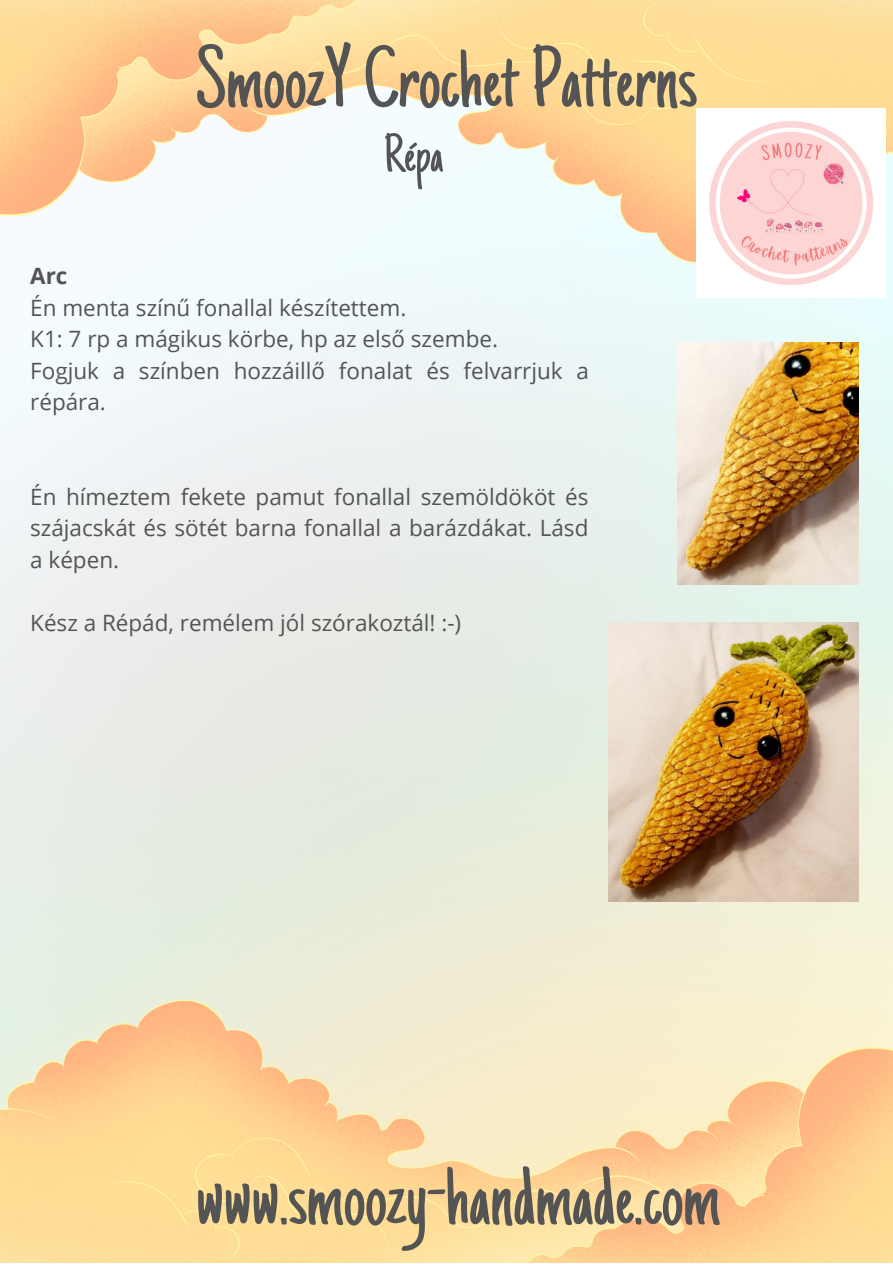
<style>
.page{position:relative;width:893px;height:1264px;background:#fff}
.page>*{position:absolute;margin:0;border:0;box-sizing:border-box;transform-origin:0 0}
.t1{font:86.85px "Just Another Hand";color:#545454}
.t2{font:54px "Just Another Hand";color:#545454}
.t3{font:22.5px/31.5px "Open Sans";color:#545454}
.t4{font:700 22.5px "Open Sans";color:#545454}
</style>
<div class="page">
<img style="left:0;top:263px;width:892px;height:736px">
<img style="left:0;top:999px;width:892px;height:263px">
<img style="left:0;top:0;width:892px;height:263px">
<img style="left:696px;top:108px;width:189px;height:189px">
<img style="left:677px;top:343px;width:181px;height:241px">
<img style="left:609px;top:623px;width:249px;height:278px">
<p class="t1" style="left:196px;top:45px;width:502px">SmoozYCrochetPatterns</p>
<p class="t2" style="left:383px;top:133px;width:61px">Répa</p>
<p class="t4" style="left:30px;top:260px;width:39px">Arc</p>
<p class="t3" style="left:30px;top:291px;width:377px">Én menta színű fonallal készítettem.</p>
<p class="t3" style="left:30px;top:323px;width:469px">K1: 7 rp a mágikus körbe, hp az első szembe.</p>
<p class="t3" style="left:30px;top:354px;width:560px">Fogjuk a színben hozzáillő fonalat és felvarrjuk a répára.</p>
<p class="t3" style="left:30px;top:480px;width:560px;text-align:justify">Én hímeztem fekete pamut fonallal szemöldököt és szájacskát és sötét barna fonallal a barázdákat. Lásd a képen.</p>
<p class="t3" style="left:30px;top:606px;width:432px">Kész a Répád, remélem jól szórakoztál! :-)</p>
<p class="t1" style="left:196px;top:1162px;width:525px">www.smoozy-handmade.com</p>
</div>
